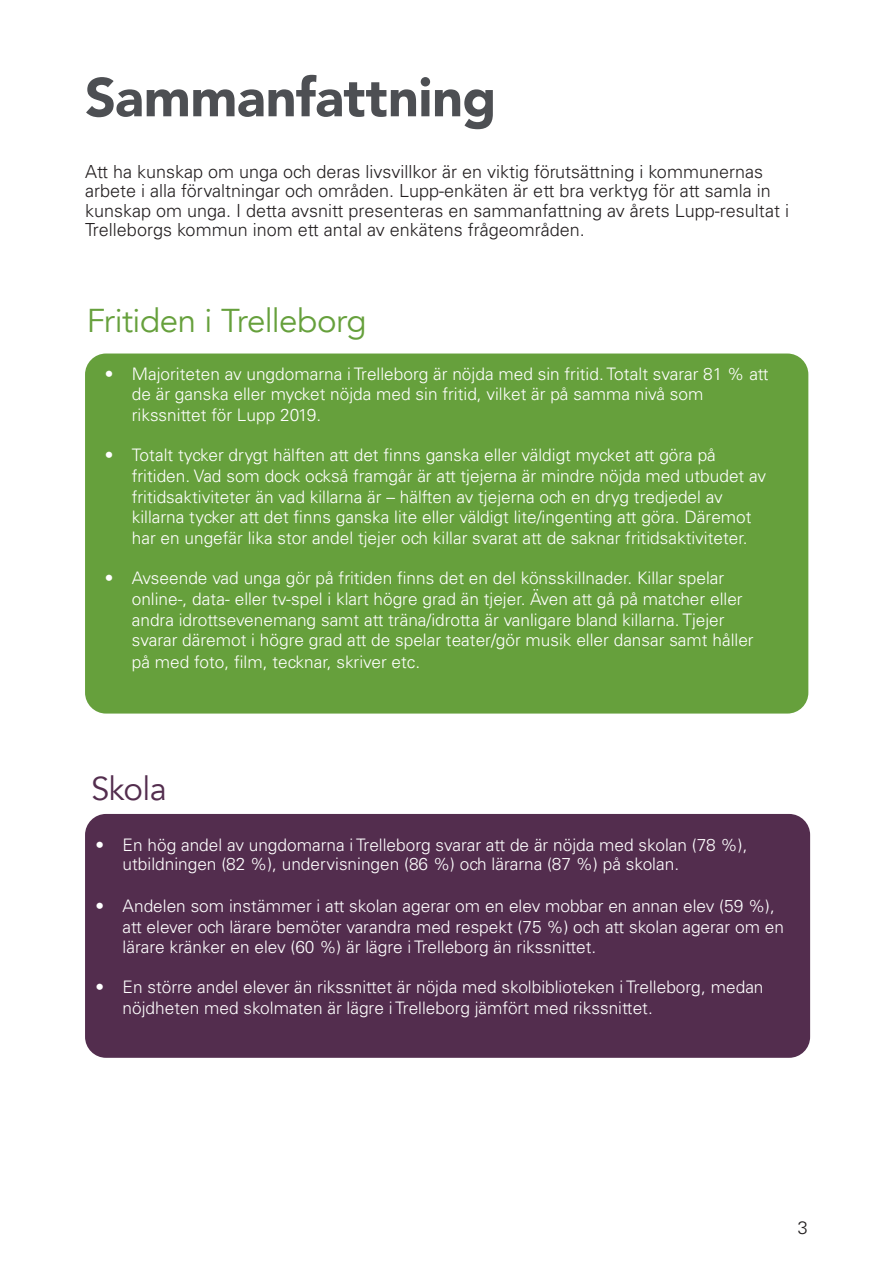
<style>
.page{position:relative;width:893px;height:1263px;background:#fff}
.page>*{position:absolute;margin:0;border:0;box-sizing:border-box;transform-origin:0 0}
.Rubrik_1_ej_toc{font:900 54px "Avenir";letter-spacing:-.01em;color:#4d4f53}
.Rubrik_4{font:33px "Avenir";letter-spacing:-.015em;color:#66a03c}
.Rubrik_4-2{font:33px "Avenir";letter-spacing:-.02em;color:#532d4e}
.Brödtext{font:300 18px/19.5px "Univers LT Std";color:#231f20}
.t1{font:300 17.25px/20.7px "Univers LT Std";color:#fff}
</style>
<div class="page">
<div style="left:88px;top:817px;width:719px;height:238px;background:#532d4e;border-radius:18px"></div>
<div style="left:85px;top:814px;width:725px;height:244px;border:6px solid #532d4e;border-radius:18px"></div>
<div style="left:88px;top:356px;width:717px;height:354px;background:#66a03c;border-radius:18px"></div>
<div style="left:85px;top:353px;width:723px;height:360px;border:6px solid #66a03c;border-radius:18px"></div>
<p class="Rubrik_1_ej_toc" style="left:85px;top:51px;width:413px">Sammanfattning</p>
<p class="Brödtext" style="left:85px;top:162px;width:706px">Att ha kunskap om unga och deras livsvillkor är en viktig förutsättning i kommunernas arbete i alla förvaltningar och områden. Lupp-enkäten är ett bra verktyg för att samla in kunskap om unga. I detta avsnitt presenteras en sammanfattning av årets Lupp-resultat i Trelleborgs kommun inom ett antal av enkätens frågeområden.</p>
<p class="Rubrik_4" style="left:87px;top:301px;width:282px">Fritiden i Trelleborg</p>
<p class="t1" style="left:132px;top:363px;width:638px;text-indent:-27px">• Majoriteten av ungdomarna i Trelleborg är nöjda med sin fritid. Totalt svarar 81 % att de är ganska eller mycket nöjda med sin fritid, vilket är på samma nivå som rikssnittet för Lupp 2019.</p>
<p class="t1" style="left:132px;top:445px;width:636px;text-indent:-27px">• Totalt tycker drygt hälften att det finns ganska eller väldigt mycket att göra på fritiden. Vad som dock också framgår är att tjejerna är mindre nöjda med utbudet av fritidsaktiviteter än vad killarna är – hälften av tjejerna och en dryg tredjedel av killarna tycker att det finns ganska lite eller väldigt lite/ingenting att göra. Däremot har en ungefär lika stor andel tjejer och killar svarat att de saknar fritidsaktiviteter.</p>
<p class="t1" style="left:132px;top:568px;width:623px;text-indent:-27px">• Avseende vad unga gör på fritiden finns det en del könsskillnader. Killar spelar online-, data- eller tv-spel i klart högre grad än tjejer. Även att gå på matcher eller andra idrottsevenemang samt att träna/idrotta är vanligare bland killarna. Tjejer svarar däremot i högre grad att de spelar teater/gör musik eller dansar samt håller på med foto, film, tecknar, skriver etc.</p>
<p class="Rubrik_4-2" style="left:91px;top:769px;width:77px">Skola</p>
<p class="t1" style="left:123px;top:835px;width:626px;line-height:19.5px;text-indent:-27px">• En hög andel av ungdomarna i Trelleborg svarar att de är nöjda med skolan (78 %), utbildningen (82 %), undervisningen (86 %) och lärarna (87 %) på skolan.</p>
<p class="t1" style="left:123px;top:895px;width:663px;text-indent:-27px">• Andelen som instämmer i att skolan agerar om en elev mobbar en annan elev (59 %), att elever och lärare bemöter varandra med respekt (75 %) och att skolan agerar om en lärare kränker en elev (60 %) är lägre i Trelleborg än rikssnittet.</p>
<p class="t1" style="left:123px;top:977px;width:642px;text-indent:-27px">• En större andel elever än rikssnittet är nöjda med skolbiblioteken i Trelleborg, medan nöjdheten med skolmaten är lägre i Trelleborg jämfört med rikssnittet.</p>
<p class="Brödtext" style="left:798px;top:1217px;width:12px">3</p>
</div>
